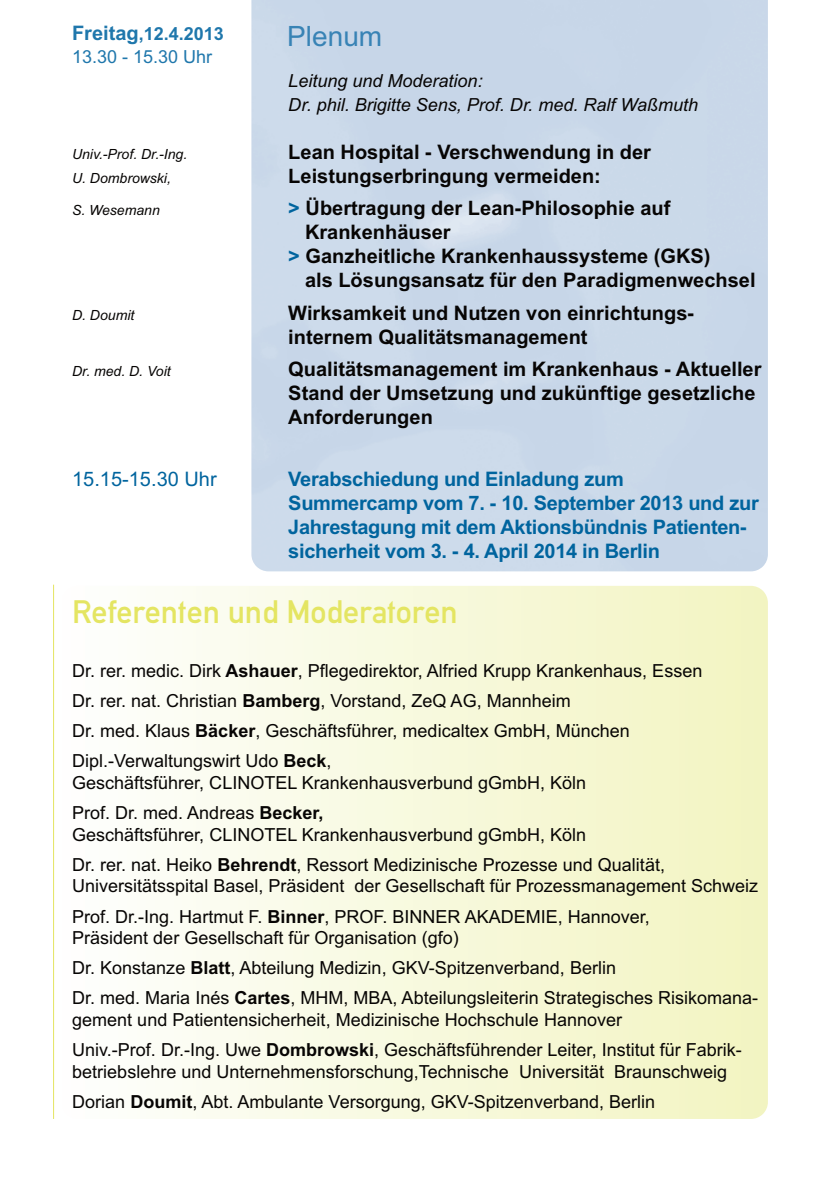
<style>
.page{position:relative;width:840px;height:1191px;background:#fff}
.page>*{position:absolute;margin:0;border:0;box-sizing:border-box;transform-origin:0 0}
.t1{font:32px "Alte DIN1451 Mittelschrift";color:#e4e562}
.t2{font:28px "Arial";color:#3883b5}
.t3{font:700 20px/24px "Arial";color:#070504}
.t4{font:700 20px/24px "Arial";letter-spacing:-.015em;color:#00649e}
.t5{font:20px "Arial";color:#00649e}
.t6{font:18px/30.2px "Arial";color:#070504}
.t7{font:italic 18px/24px "Arial";color:#070504}
.t8{font:18px/22.6px "Arial";color:#1f77ac}
.t9{font:italic 14px "Arial";color:#070504}
.s1{font-weight:700;font-size:20px}
.s2{font-weight:700}
.s3{color:#00649e}
</style>
<div class="page">
<hr style="left:53px;top:584px;width:1px;height:535px;background:#e4e562">
<p class="t8" style="left:72px;top:22px;width:153px"><span class="s1">Freitag</span><span class="s2">,12.4.2013<br></span>13.30 - 15.30 Uhr</p>
<h2 class="t2" style="left:287px;top:20px;width:96px">Plenum</h2>
<p class="t7" style="left:288px;top:68px;width:411px">Leitung und Moderation:<br>Dr. phil. Brigitte Sens, Prof. Dr. med. Ralf Waßmuth</p>
<p class="t9" style="left:72px;top:146px;width:117px">Univ.-Prof. Dr.-Ing.</p>
<p class="t3" style="left:288px;top:140px;width:364px">Lean Hospital - Verschwendung in der</p>
<p class="t9" style="left:72px;top:170px;width:100px">U. Dombrowski,</p>
<p class="t3" style="left:288px;top:164px;width:314px">Leistungserbringung vermeiden:</p>
<p class="t9" style="left:72px;top:202px;width:89px">S. Wesemann</p>
<p class="t3" style="left:288px;top:196px;width:383px"><span class="s3">&gt;</span> Übertragung der Lean-Philosophie auf</p>
<p class="t3" style="left:305px;top:220px;width:147px">Krankenhäuser</p>
<p class="t3" style="left:288px;top:244px;width:423px"><span class="s3">&gt;</span> Ganzheitliche Krankenhaussysteme (GKS)</p>
<p class="t3" style="left:305px;top:268px;width:452px">als Lösungsansatz für den Paradigmenwechsel</p>
<p class="t9" style="left:72px;top:307px;width:64px">D. Doumit</p>
<p class="t3" style="left:288px;top:301px;width:407px">Wirksamkeit und Nutzen von einrichtungs&shy;internem Qualitätsmanagement</p>
<p class="t9" style="left:72px;top:363px;width:100px">Dr. med. D. Voit</p>
<p class="t3" style="left:288px;top:357px;width:474px">Qualitätsmanagement im Krankenhaus - Aktueller<br>Stand der Umsetzung und zukünftige gesetzliche<br>Anforderungen</p>
<p class="t5" style="left:72px;top:468px;width:146px">15.15-15.30 Uhr</p>
<p class="t4" style="left:288px;top:467px;width:472px">Verabschiedung und Einladung zum<br>Summercamp vom 7. - 10. September 2013 und zur Jahrestagung mit dem Aktionsbündnis Patienten&shy;sicherheit vom 3. - 4. April 2014 in Berlin</p>
<h1 class="t1" style="left:72px;top:593px;width:387px">Referenten und Moderatoren</h1>
<p class="t6" style="left:72px;top:655px;width:631px">Dr. rer. medic. Dirk <span class="s2">Ashauer</span>, Pflegedirektor, Alfried Krupp Krankenhaus, Essen Dr. rer. nat. Christian <span class="s2">Bamberg</span>, Vorstand, ZeQ AG, Mannheim<br>Dr. med. Klaus <span class="s2">Bäcker</span>, Geschäftsführer, medicaltex GmbH, München Dipl.-Verwaltungswirt Udo <span class="s2">Beck</span>,</p>
<p class="t6" style="left:72px;top:767px;width:515px">Geschäftsführer, CLINOTEL Krankenhausverbund gGmbH, Köln<br>Prof. Dr. med. Andreas <span class="s2">Becker,</span></p>
<p class="t6" style="left:72px;top:819px;width:594px">Geschäftsführer, CLINOTEL Krankenhausverbund gGmbH, Köln<br>Dr. rer. nat. Heiko <span class="s2">Behrendt</span>, Ressort Medizinische Prozesse und Qualität,</p>
<p class="t6" style="left:72px;top:871px;width:687px">Universitätsspital Basel, Präsident der Gesellschaft für Prozessmanagement Schweiz<br>Prof. Dr.-Ing. Hartmut F. <span class="s2">Binner</span>, PROF. BINNER AKADEMIE, Hannover,</p>
<p class="t6" style="left:72px;top:922px;width:687px">Präsident der Gesellschaft für Organisation (gfo)<br>Dr. Konstanze <span class="s2">Blatt</span>, Abteilung Medizin, GKV-Spitzenverband, Berlin<br>Dr. med. Maria Inés <span class="s2">Cartes</span>, MHM, MBA, Abteilungsleiterin Strategisches Risikomana-</p>
<p class="t6" style="left:72px;top:1004px;width:670px">gement und Patientensicherheit, Medizinische Hochschule Hannover<br>Univ.-Prof. Dr.-Ing. Uwe <span class="s2">Dombrowski</span>, Geschäftsführender Leiter, Institut für Fabrik-</p>
<p class="t6" style="left:72px;top:1056px;width:656px">betriebslehre und Unternehmensforschung,Technische Universität Braunschweig<br>Dorian <span class="s2">Doumit</span>, Abt. Ambulante Versorgung, GKV-Spitzenverband, Berlin</p>
</div>
